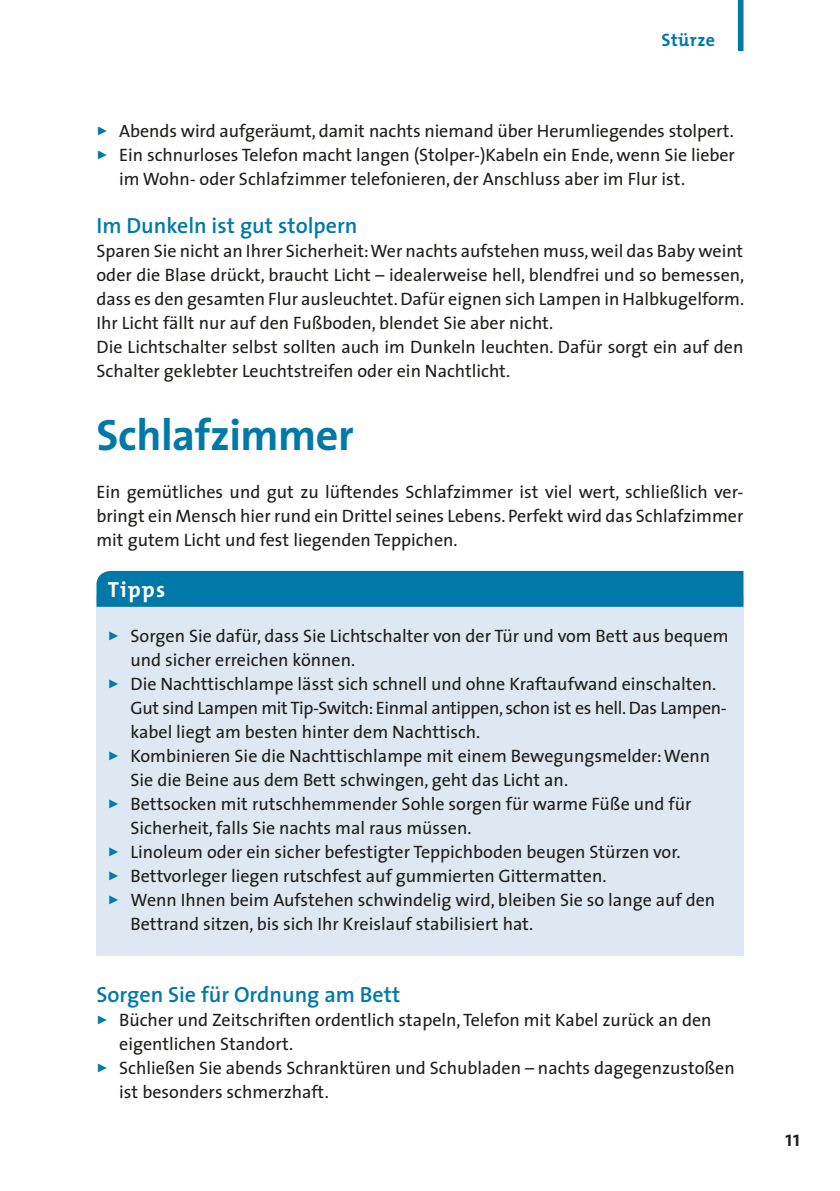
<style>
.page{position:relative;width:840px;height:1191px;background:#fff}
.page>*{position:absolute;margin:0;border:0;box-sizing:border-box;transform-origin:0 0}
.t1{font:700 44px "The Sans";letter-spacing:-.01em;color:#0079a8}
.t2{font:600 22px "The Sans";color:#0079a8}
.t3{font:700 22px "The Mix";letter-spacing:.05em;color:#fff}
.t4{font:600 22px "The Sans";color:#1d1d1b}
.t5{font:18px/24px "The Sans";color:#1d1d1b}
.t6{font:700 18px "The Mix";letter-spacing:.025em;color:#0079a8}
.s1{color:#0079a8}
</style>
<div class="page">
<div style="left:96px;top:595px;width:647px;height:360px;background:#dee8f3"></div>
<div style="left:96px;top:571px;width:647px;height:36px;background:#0079a8"></div>
<div style="left:737px;top:0;width:6px;height:51px;background:#0079a8"></div>
<p class="t6" style="left:661px;top:25px;width:55px">Stürze</p>
<p class="t5" style="left:96px;top:119px;width:636px"><span class="s1">✓</span> Abends wird aufgeräumt, damit nachts niemand über Herumliegendes stolpert.</p>
<p class="t5" style="left:119px;top:143px;width:617px;text-indent:-23px"><span class="s1">✓</span> Ein schnurloses Telefon macht langen (Stolper-)Kabeln ein Ende, wenn Sie lieber im Wohn- oder Schlafzimmer telefonieren, der Anschluss aber im Flur ist.</p>
<p class="t2" style="left:96px;top:208px;width:262px">Im Dunkeln ist gut stolpern</p>
<p class="t5" style="left:96px;top:239px;width:649px">Sparen Sie nicht an Ihrer Sicherheit: Wer nachts aufstehen muss, weil das Baby weint oder die Blase drückt, braucht Licht – idealerweise hell, blendfrei und so bemessen, dass es den gesamten Flur ausleuchtet. Dafür eignen sich Lampen in Halbkugelform.<br>Ihr Licht fällt nur auf den Fußboden, blendet Sie aber nicht.<br>Die Lichtschalter selbst sollten auch im Dunkeln leuchten. Dafür sorgt ein auf den Schalter geklebter Leuchtstreifen oder ein Nachtlicht.</p>
<h1 class="t1" style="left:96px;top:398px;width:258px">Schlafzimmer</h1>
<p class="t5" style="left:96px;top:479px;width:648px;text-align:justify">Ein gemütliches und gut zu lüftendes Schlafzimmer ist viel wert, schließlich ver&shy;bringt ein Mensch hier rund ein Drittel seines Lebens. Perfekt wird das Schlafzimmer mit gutem Licht und fest liegenden Teppichen.</p>
<p class="t3" style="left:108px;top:571px;width:59px">Tipps</p>
<p class="t5" style="left:130px;top:623px;width:599px;text-indent:-23px"><span class="s1">✓</span> Sorgen Sie dafür, dass Sie Lichtschalter von der Tür und vom Bett aus bequem und sicher erreichen können.</p>
<p class="t5" style="left:130px;top:671px;width:595px;text-indent:-23px"><span class="s1">✓</span> Die Nachttischlampe lässt sich schnell und ohne Kraftaufwand einschalten.<br>Gut sind Lampen mit Tip-Switch: Einmal antippen, schon ist es hell. Das Lampen&shy;kabel liegt am besten hinter dem Nachttisch.</p>
<p class="t5" style="left:130px;top:743px;width:581px;text-indent:-23px"><span class="s1">✓</span> Kombinieren Sie die Nachttischlampe mit einem Bewegungsmelder: Wenn<br>Sie die Beine aus dem Bett schwingen, geht das Licht an.</p>
<p class="t5" style="left:130px;top:791px;width:562px;text-indent:-23px"><span class="s1">✓</span> Bettsocken mit rutschhemmender Sohle sorgen für warme Füße und für<br>Sicherheit, falls Sie nachts mal raus müssen.</p>
<p class="t5" style="left:108px;top:839px;width:572px"><span class="s1">✓</span> Linoleum oder ein sicher befestigter Teppichboden beugen Stürzen vor.</p>
<p class="t5" style="left:108px;top:863px;width:498px"><span class="s1">✓</span> Bettvorleger liegen rutschfest auf gummierten Gittermatten.</p>
<p class="t5" style="left:130px;top:887px;width:586px;text-indent:-23px"><span class="s1">✓</span> Wenn Ihnen beim Aufstehen schwindelig wird, bleiben Sie so lange auf den<br>Bettrand sitzen, bis sich Ihr Kreislauf stabilisiert hat.</p>
<p class="t2" style="left:96px;top:976px;width:305px">Sorgen Sie für Ordnung am Bett</p>
<p class="t5" style="left:119px;top:1007px;width:593px;text-indent:-23px"><span class="s1">✓</span> Bücher und Zeitschriften ordentlich stapeln, Telefon mit Kabel zurück an den eigentlichen Standort.</p>
<p class="t5" style="left:119px;top:1055px;width:616px;text-indent:-23px"><span class="s1">✓</span> Schließen Sie abends Schranktüren und Schubladen – nachts dagegenzustoßen ist besonders schmerzhaft.</p>
<p class="t4" style="left:784px;top:1120px;width:16px">11</p>
</div>
